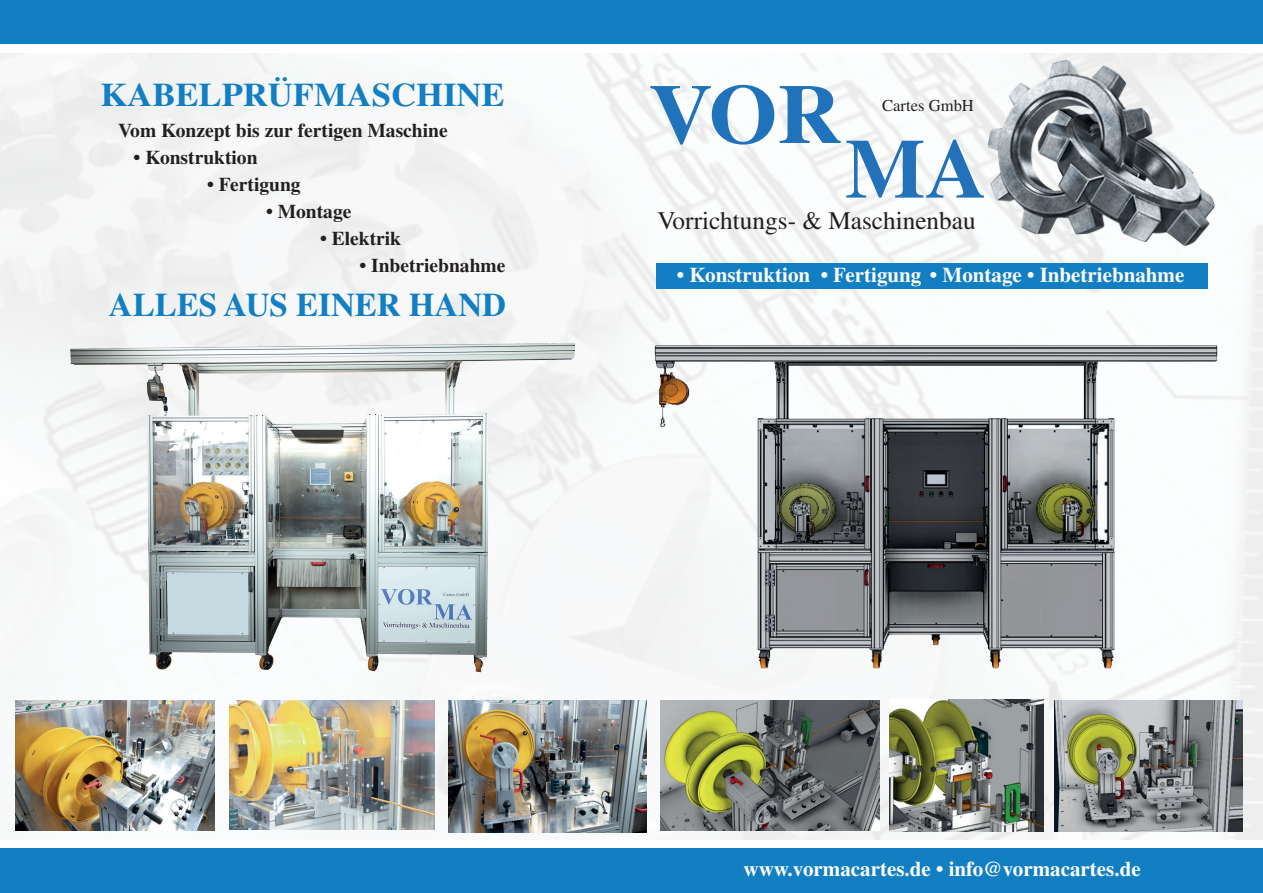
<style>
.page{position:relative;width:1263px;height:893px;background:#fff}
.page>*{position:absolute;margin:0;border:0;box-sizing:border-box;transform-origin:0 0}
.t1{font:700 84.15px "Times";color:#2072ba;scale:1.05 1}
.t2{font:700 84.15px "Times";color:#2371b9}
.t3{font:700 33px "Times";color:#127fc3;scale:1.05 1}
.t4{font:700 33px "Times";color:#127fc3}
.t5{font:25.2px "Times";color:#231f20}
.t6{font:700 21px "Times";color:#fff}
.t7{font:700 19.5px "Times";color:#231f20}
.t8{font:16.65px "Times";color:#231f20}
</style>
<div class="page">
<img style="left:0;top:53px;width:1263px;height:787px">
<div style="left:0;top:0;width:1263px;height:44px;background:#127fc3"></div>
<div style="left:0;top:849px;width:1263px;height:44px;background:#127fc3"></div>
<img style="left:660px;top:700px;width:219px;height:130px">
<img style="left:889px;top:700px;width:154px;height:131px">
<img style="left:1054px;top:700px;width:189px;height:131px">
<img style="left:449px;top:701px;width:197px;height:131px">
<img style="left:16px;top:701px;width:199px;height:129px">
<img style="left:230px;top:701px;width:204px;height:128px">
<img style="left:642px;top:338px;width:583px;height:340px">
<div style="left:656px;top:263px;width:552px;height:26px;background:#127fc3"></div>
<img style="left:981px;top:54px;width:239px;height:197px">
<img style="left:64px;top:338px;width:517px;height:338px">
<h2 class="t3" style="left:100px;top:75px;width:387px">KABELPRÜFMASCHINE</h2>
<p class="t7" style="left:118px;top:119px;width:331px">Vom Konzept bis zur fertigen Maschine</p>
<p class="t7" style="left:134px;top:146px;width:125px">• Konstruktion</p>
<p class="t7" style="left:207px;top:173px;width:95px">• Fertigung</p>
<p class="t7" style="left:266px;top:200px;width:87px">• Montage</p>
<p class="t7" style="left:320px;top:227px;width:83px">• Elektrik</p>
<p class="t7" style="left:359px;top:254px;width:148px">• Inbetriebnahme</p>
<h2 class="t4" style="left:109px;top:285px;width:399px">ALLES AUS EINER HAND</h2>
<h1 class="t1" style="left:649px;top:64px;width:185px">VOR</h1>
<p class="t8" style="left:882px;top:96px;width:93px">Cartes GmbH</p>
<h1 class="t2" style="left:845px;top:119px;width:143px">MA</h1>
<p class="t5" style="left:658px;top:206px;width:319px">Vorrichtungs- &amp; Maschinenbau</p>
<p class="t6" style="left:677px;top:262px;width:509px">• Konstruktion • Fertigung • Montage • Inbetriebnahme</p>
<p class="t6" style="left:743px;top:856px;width:399px">www.vormacartes.de • info@vormacartes.de</p>
</div>
